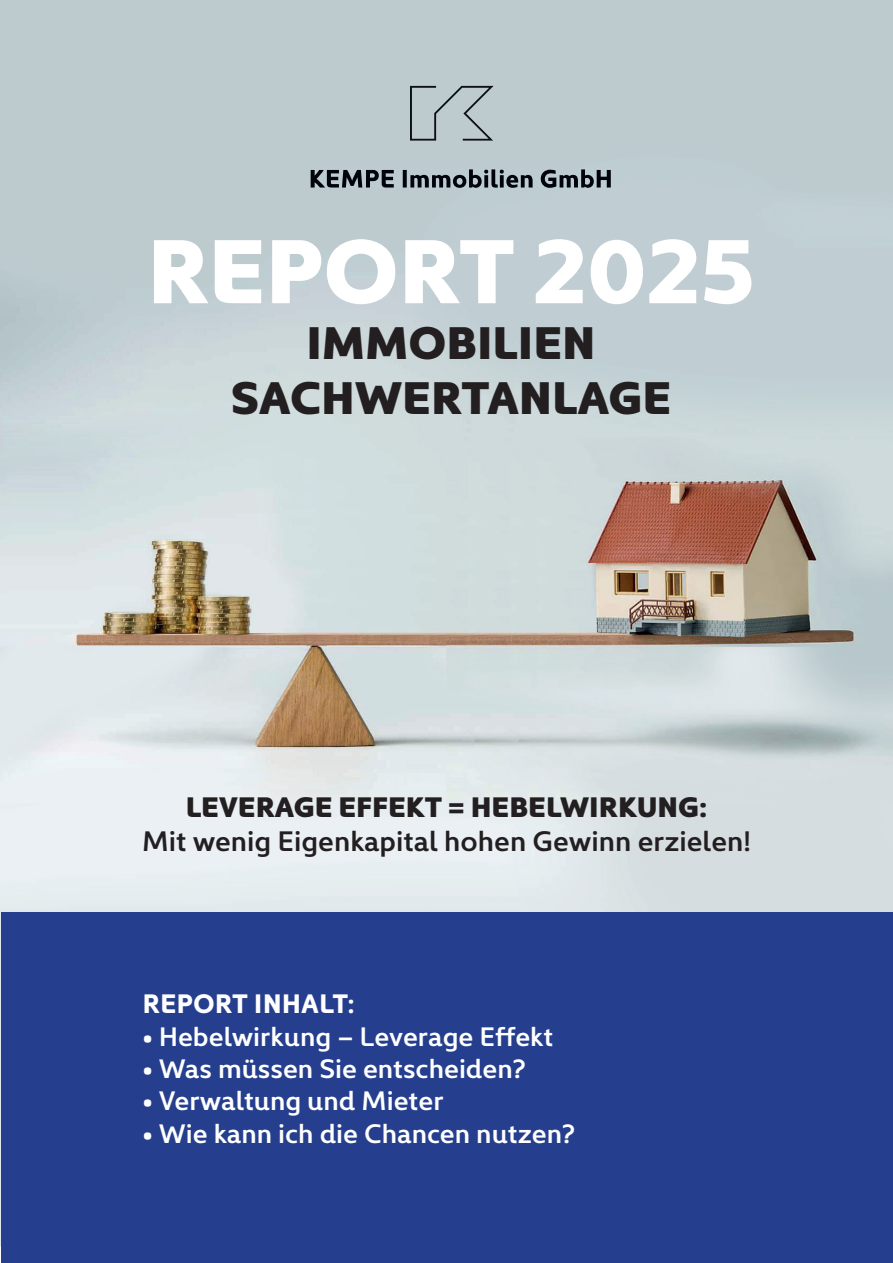
<style>
.page{position:relative;width:893px;height:1263px;background:#fff}
.page>*{position:absolute;margin:0;border:0;box-sizing:border-box;transform-origin:0 0}
.t1{font:900 91.5px "Kyrial Display Pro";color:#fff}
.t2{font:900 46.2px/55.3px "Kyrial Display Pro";color:#231f20;text-align:center}
.t3{font:600 28.5px "Kyrial Display Pro";color:#231f20}
.t4{font:900 28.5px "Kyrial Display Pro";color:#231f20}
.t5{font:600 27px "Kyrial Display Pro";color:#fff}
.t6{font:700 27px "Kyrial Display Pro";color:#fff}
</style>
<div class="page">
<img style="left:0;top:0;width:893px;height:1247px">
<div style="left:1px;top:912px;width:892px;height:351px;background:#253f8e"></div>
<img style="left:311px;top:169px;width:300px;height:19px">
<img style="left:410px;top:86px;width:84px;height:55px">
<h1 class="t1" style="left:147px;top:200px;width:609px">REPORT 2025</h1>
<h2 class="t2" style="left:231px;top:311px;width:442px">IMMOBILIEN<br>SACHWERTANLAGE</h2>
<p class="t4" style="left:186px;top:785px;width:523px">LEVERAGE EFFEKT = HEBELWIRKUNG:</p>
<p class="t3" style="left:142px;top:820px;width:610px">Mit wenig Eigenkapital hohen Gewinn erzielen!</p>
<p class="t6" style="left:142px;top:984px;width:214px">REPORT INHALT:</p>
<p class="t5" style="left:142px;top:1017px;width:412px">• Hebelwirkung – Leverage Effekt</p>
<p class="t5" style="left:142px;top:1049px;width:385px">• Was müssen Sie entscheiden?</p>
<p class="t5" style="left:142px;top:1081px;width:303px">• Verwaltung und Mieter</p>
<p class="t5" style="left:142px;top:1114px;width:434px">• Wie kann ich die Chancen nutzen?</p>
</div>
